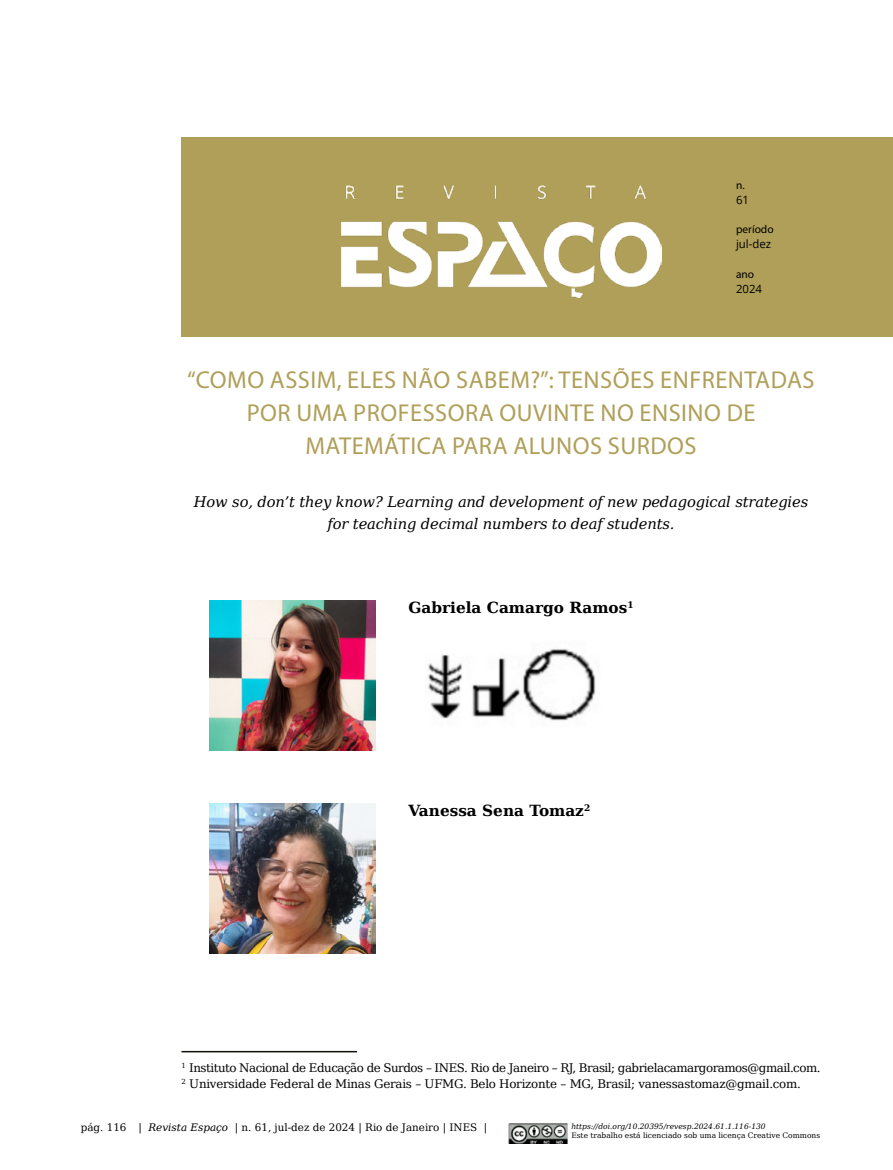
<style>
.page{position:relative;width:893px;height:1170px;background:#fff}
.page>*{position:absolute;margin:0;border:0;box-sizing:border-box;transform-origin:0 0}
.t1{font:24.45px/32.8px "Myriad Pro";letter-spacing:.02em;color:#af9f59;text-align:center}
.t2{font:700 15.3px "DejaVu Serif";color:#000}
.t3{font:italic 14.7px/21.9px "DejaVu Serif";letter-spacing:-.01em;color:#000;text-align:center}
.t4{font:11.85px/16.2px "DejaVu Serif";letter-spacing:-.04em;color:#000}
.t5{font:11.4px "Open Sans";color:#000}
.t6{font:11.4px "Myriad Pro";color:#000}
.t7{font:10.35px "DejaVu Serif";color:#000}
.t8{font:7.5px "DejaVu Serif";color:#000}
.t9{font:italic 7.5px "DejaVu Serif";color:#000}
.s1{font-style:italic}
</style>
<div class="page">
<div style="left:181px;top:137px;width:712px;height:199px;background:#af9f59"></div>
<img style="left:210px;top:600px;width:166px;height:150px">
<img style="left:210px;top:803px;width:166px;height:150px">
<hr style="left:181px;top:1050px;width:176px;height:2px;background:#12110c">
<img style="left:428px;top:649px;width:168px;height:72px">
<img style="left:342px;top:185px;width:319px;height:113px">
<img style="left:508px;top:1123px;width:60px;height:20px">
<p class="t6" style="left:736px;top:178px;width:10px">n.</p>
<p class="t5" style="left:736px;top:192px;width:15px">61</p>
<p class="t6" style="left:736px;top:222px;width:39px">período</p>
<p class="t5" style="left:736px;top:236px;width:37px">jul-dez</p>
<p class="t6" style="left:736px;top:267px;width:20px">ano</p>
<p class="t5" style="left:736px;top:281px;width:28px">2024</p>
<h1 class="t1" style="left:187px;top:363px;width:629px">“COMO ASSIM, ELES NÃO SABEM?”: TENSÕES ENFRENTADAS<br>POR UMA PROFESSORA OUVINTE NO ENSINO DE<br>MATEMÁTICA PARA ALUNOS SURDOS</h1>
<p class="t3" style="left:194px;top:491px;width:616px">How so, don’t they know? Learning and development of new pedagogical strategies for teaching decimal numbers to deaf students.</p>
<p class="t2" style="left:408px;top:595px;width:227px">Gabriela Camargo Ramos<sup>1</sup></p>
<p class="t2" style="left:408px;top:798px;width:183px">Vanessa Sena Tomaz<sup>2</sup></p>
<p class="t4" style="left:181px;top:1057px;width:641px"><sup>1</sup> Instituto Nacional de Educação de Surdos – INES. Rio de Janeiro – RJ, Brasil; gabrielacamargoramos@gmail.com.<br><sup>2</sup> Universidade Federal de Minas Gerais – UFMG. Belo Horizonte – MG, Brasil; vanessastomaz@gmail.com.</p>
<p class="t7" style="left:81px;top:1118px;width:408px">pág. 116 <span class="s1">| Revista Espaço</span> | n. 61, jul-dez de 2024 | Rio de Janeiro | INES |</p>
<p class="t9" style="left:571px;top:1120px;width:196px">https://doi.org/10.20395/revesp.2024.61.1.116-130</p>
<p class="t8" style="left:571px;top:1128px;width:250px">Este trabalho está licenciado sob uma licença Creative Commons</p>
</div>
